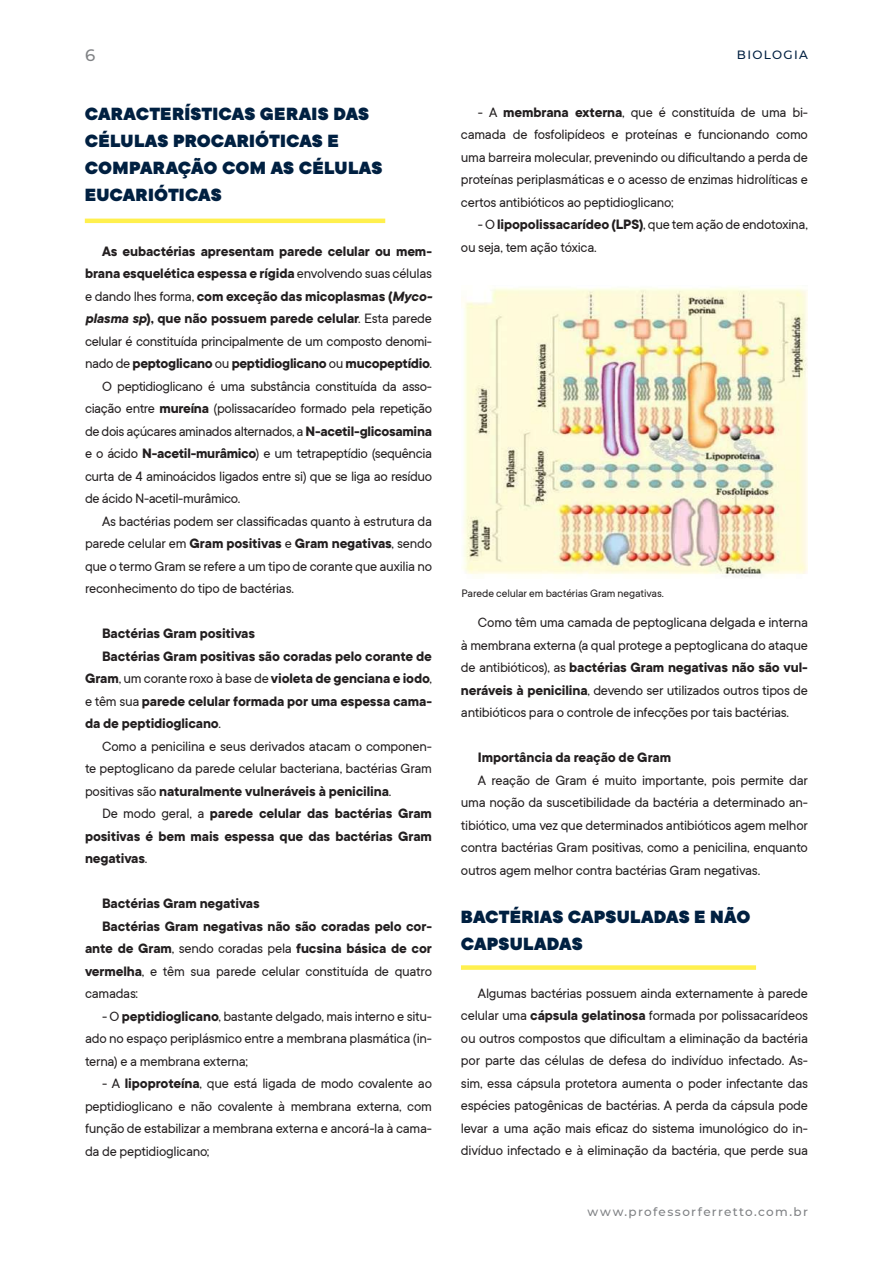
<style>
.page{position:relative;width:893px;height:1263px;background:#fff}
.page>*{position:absolute;margin:0;border:0;box-sizing:border-box;transform-origin:0 0}
.t1{font:900 19.5px/27px "TT Commons";letter-spacing:.01em;color:#002041}
.t2{font:500 16.5px "Montserrat";color:#808285}
.t3{font:15px/22.5px "TT Commons";letter-spacing:-.02em;color:#231f20;text-align:justify}
.t4{font:700 15px "TT Commons";letter-spacing:-.01em;color:#231f20}
.t5{font:12px "TT Commons";letter-spacing:-.01em;color:#231f20}
.t6{font:500 12px "Montserrat";letter-spacing:.11em;color:#808285}
.t7{font:500 12px "Montserrat";letter-spacing:.11em;color:#002041}
.s1{font-weight:400}
.s2{font-style:italic}
.s3{font-weight:700}
</style>
<div class="page">
<hr style="left:85px;top:219px;width:300px;height:4px;background:#fff04e">
<img style="left:462px;top:287px;width:346px;height:290px">
<div style="left:461px;top:965px;width:295px;height:5px;background:#fff04e"></div>
<p class="t2" style="left:85px;top:44px;width:12px">6</p>
<p class="t7" style="left:737px;top:46px;width:73px">BIOLOGIA</p>
<h1 class="t1" style="left:85px;top:101px;width:299px">CARACTERÍSTICAS GERAIS DAS<br>CÉLULAS PROCARIÓTICAS E<br>COMPARAÇÃO COM AS CÉLULAS<br>EUCARIÓTICAS</h1>
<p class="t4" style="left:102px;top:243px;width:331px">As eubactérias apresentam parede celular ou mem-</p>
<p class="t4" style="left:85px;top:265px;width:348px">brana esquelética espessa e rígida <span class="s1">envolvendo suas células</span></p>
<p class="t4" style="left:85px;top:288px;width:349px"><span class="s1">e dando lhes forma,</span> com exceção das micoplasmas (<span class="s2">Myco-</span></p>
<p class="t4" style="left:85px;top:310px;width:348px"><span class="s2">plasma sp</span>), que não possuem parede celular<span class="s1">. Esta parede</span></p>
<p class="t3" style="left:85px;top:330px;width:348px">celular é constituída principalmente de um composto denomi-</p>
<p class="t4" style="left:85px;top:355px;width:348px"><span class="s1">nado de</span> peptoglicano <span class="s1">ou</span> peptidioglicano <span class="s1">ou</span> mucopeptídio<span class="s1">.</span></p>
<p class="t3" style="left:102px;top:375px;width:331px">O peptidioglicano é uma substância constituída da asso-</p>
<p class="t3" style="left:85px;top:397px;width:348px">ciação entre <span class="s3">mureína</span> (polissacarídeo formado pela repetição</p>
<p class="t3" style="left:85px;top:420px;width:348px">de dois açúcares aminados alternados, a <span class="s3">N-acetil-glicosamina</span></p>
<p class="t3" style="left:85px;top:442px;width:348px">e o ácido <span class="s3">N-acetil-murâmico</span>) e um tetrapeptídio (sequência</p>
<p class="t3" style="left:85px;top:465px;width:349px">curta de 4 aminoácidos ligados entre si) que se liga ao resíduo</p>
<p class="t3" style="left:85px;top:487px;width:157px">de ácido N-acetil-murâmico.</p>
<p class="t3" style="left:102px;top:510px;width:331px">As bactérias podem ser classificadas quanto à estrutura da</p>
<p class="t4" style="left:85px;top:535px;width:348px"><span class="s1">parede celular em</span> Gram positivas <span class="s1">e</span> Gram negativas<span class="s1">, sendo</span></p>
<p class="t3" style="left:85px;top:555px;width:349px">que o termo Gram se refere a um tipo de corante que auxilia no</p>
<p class="t3" style="left:85px;top:577px;width:211px">reconhecimento do tipo de bactérias.</p>
<p class="t4" style="left:102px;top:625px;width:154px">Bactérias Gram positivas</p>
<p class="t4" style="left:102px;top:648px;width:331px">Bactérias Gram positivas são coradas pelo corante de</p>
<p class="t4" style="left:85px;top:670px;width:348px">Gram<span class="s1">, um corante roxo à base de</span> violeta de genciana e iodo<span class="s1">,</span></p>
<p class="t4" style="left:85px;top:693px;width:348px"><span class="s1">e têm sua</span> parede celular formada por uma espessa cama-</p>
<p class="t4" style="left:85px;top:715px;width:137px">da de peptidioglicano<span class="s1">.</span></p>
<p class="t3" style="left:102px;top:735px;width:331px">Como a penicilina e seus derivados atacam o componen-</p>
<p class="t3" style="left:85px;top:757px;width:349px">te peptoglicano da parede celular bacteriana, bactérias Gram</p>
<p class="t4" style="left:85px;top:783px;width:308px"><span class="s1">positivas são</span> naturalmente vulneráveis à penicilina<span class="s1">.</span></p>
<p class="t4" style="left:102px;top:805px;width:331px"><span class="s1">De modo geral, a</span> parede celular das bactérias Gram</p>
<p class="t4" style="left:85px;top:828px;width:348px">positivas é bem mais espessa que das bactérias Gram</p>
<p class="t4" style="left:85px;top:850px;width:64px">negativas<span class="s1">.</span></p>
<p class="t4" style="left:102px;top:895px;width:159px">Bactérias Gram negativas</p>
<p class="t4" style="left:102px;top:918px;width:331px">Bactérias Gram negativas não são coradas pelo cor-</p>
<p class="t4" style="left:85px;top:940px;width:348px">ante de Gram<span class="s1">, sendo coradas pela</span> fucsina básica de cor</p>
<p class="t3" style="left:85px;top:960px;width:349px"><span class="s3">vermelha</span>, e têm sua parede celular constituída de quatro</p>
<p class="t3" style="left:85px;top:982px;width:55px">camadas:</p>
<p class="t3" style="left:85px;top:1005px;width:348px;text-indent:17px">- O <span class="s3">peptidioglicano</span>, bastante delgado, mais interno e situ&shy;ado no espaço periplásmico entre a membrana plasmática (in&shy;terna) e a membrana externa;</p>
<p class="t3" style="left:85px;top:1072px;width:349px;text-indent:17px">- A <span class="s3">lipoproteína</span>, que está ligada de modo covalente ao peptidioglicano e não covalente à membrana externa, com função de estabilizar a membrana externa e ancorá-la à cama&shy;da de peptidioglicano;</p>
<p class="t3" style="left:461px;top:101px;width:348px;text-indent:17px">- A <span class="s3">membrana externa</span>, que é constituída de uma bi&shy;camada de fosfolipídeos e proteínas e funcionando como uma barreira molecular, prevenindo ou dificultando a perda de proteínas periplasmáticas e o acesso de enzimas hidrolíticas e certos antibióticos ao peptidioglicano;</p>
<p class="t3" style="left:461px;top:214px;width:348px;text-indent:17px">- O <span class="s3">lipopolissacarídeo (LPS)</span>, que tem ação de endotoxina, ou seja, tem ação tóxica.</p>
<p class="t5" style="left:462px;top:587px;width:204px">Parede celular em bactérias Gram negativas.</p>
<p class="t3" style="left:461px;top:611px;width:349px;text-indent:17px">Como têm uma camada de peptoglicana delgada e interna à membrana externa (a qual protege a peptoglicana do ataque de antibióticos), as <span class="s3">bactérias Gram negativas não são vul&shy;neráveis à penicilina</span>, devendo ser utilizados outros tipos de antibióticos para o controle de infecções por tais bactérias.</p>
<p class="t4" style="left:478px;top:749px;width:195px">Importância da reação de Gram</p>
<p class="t3" style="left:461px;top:769px;width:349px;text-indent:17px">A reação de Gram é muito importante, pois permite dar uma noção da suscetibilidade da bactéria a determinado an&shy;tibiótico, uma vez que determinados antibióticos agem melhor contra bactérias Gram positivas, como a penicilina, enquanto outros agem melhor contra bactérias Gram negativas.</p>
<h1 class="t1" style="left:461px;top:904px;width:291px">BACTÉRIAS CAPSULADAS E NÃO<br>CAPSULADAS</h1>
<p class="t3" style="left:461px;top:982px;width:349px;text-indent:17px">Algumas bactérias possuem ainda externamente à parede celular uma <span class="s3">cápsula gelatinosa</span> formada por polissacarídeos ou outros compostos que dificultam a eliminação da bactéria por parte das células de defesa do indivíduo infectado. As&shy;sim, essa cápsula protetora aumenta o poder infectante das espécies patogênicas de bactérias. A perda da cápsula pode levar a uma ação mais eficaz do sistema imunológico do in&shy;divíduo infectado e à eliminação da bactéria, que perde sua</p>
<p class="t6" style="left:588px;top:1203px;width:222px">www.professorferretto.com.br</p>
</div>
